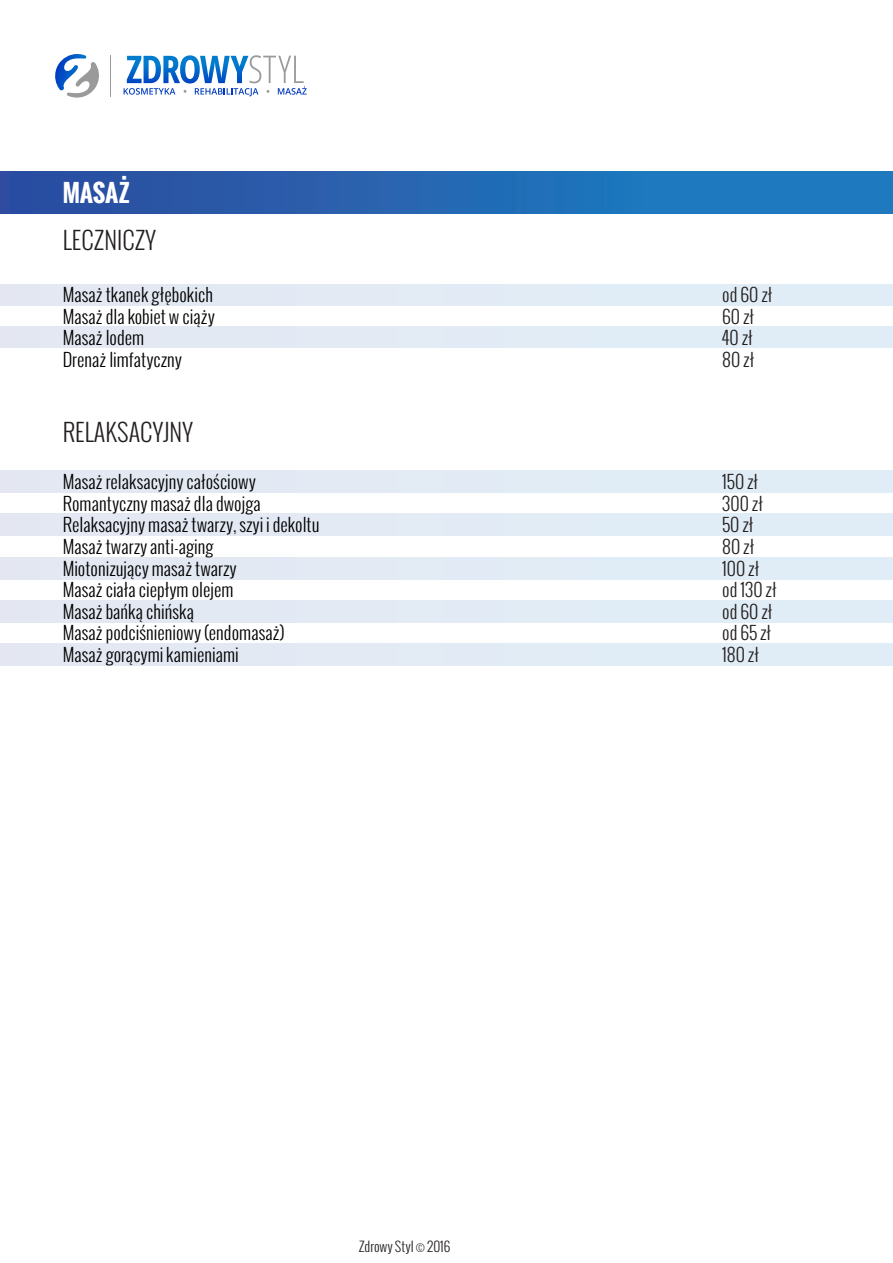
<style>
.page{position:relative;width:893px;height:1263px;background:#fff}
.page>*{position:absolute;margin:0;border:0;box-sizing:border-box;transform-origin:0 0}
.t1{font:300 24px "Oswald";color:#231f20}
.t2{font:700 24px "Oswald";letter-spacing:-.005em;color:#fff}
.t3{font:300 18px "Oswald";color:#000}
.t4{font:300 18px "Oswald";color:#231f20}
.t5{font:300 13.5px "Oswald";color:#231f20}
</style>
<div class="page">
<div style="left:0;top:471px;width:893px;height:22px;background:#e2ebf5"></div>
<div style="left:0;top:557px;width:893px;height:22px;background:#e2ebf5"></div>
<div style="left:0;top:514px;width:893px;height:22px;background:#e2ebf5"></div>
<div style="left:0;top:600px;width:893px;height:22px;background:#e2ebf5"></div>
<div style="left:0;top:644px;width:893px;height:21px;background:#e2ebf5"></div>
<div style="left:0;top:284px;width:893px;height:22px;background:#e2ebf5"></div>
<div style="left:0;top:326px;width:893px;height:22px;background:#e2ebf5"></div>
<div style="left:0;top:171px;width:893px;height:43px;background:linear-gradient(to right,#2d4c9f,#1b82c5)"></div>
<svg style="left:124px;top:55px;width:183px;height:41px"></svg>
<hr style="left:110px;top:55px;width:1px;height:41px;background:#9a9a9a">
<svg style="left:55px;top:54px;width:44px;height:44px"></svg>
<p class="t2" style="left:63px;top:175px;width:69px">MASAŻ</p>
<p class="t1" style="left:63px;top:223px;width:95px">LECZNICZY</p>
<p class="t3" style="left:63px;top:282px;width:152px">Masaż tkanek głębokich</p>
<p class="t3" style="left:63px;top:304px;width:154px">Masaż dla kobiet w ciąży</p>
<p class="t3" style="left:63px;top:326px;width:83px">Masaż lodem</p>
<p class="t3" style="left:63px;top:347px;width:121px">Drenaż limfatyczny</p>
<p class="t1" style="left:63px;top:415px;width:132px">RELAKSACYJNY</p>
<p class="t3" style="left:63px;top:469px;width:195px">Masaż relaksacyjny całościowy</p>
<p class="t3" style="left:63px;top:491px;width:200px">Romantyczny masaż dla dwojga</p>
<p class="t3" style="left:63px;top:513px;width:258px">Relaksacyjny masaż twarzy, szyi i dekoltu</p>
<p class="t3" style="left:63px;top:534px;width:152px">Masaż twarzy anti-aging</p>
<p class="t3" style="left:63px;top:556px;width:176px">Miotonizujący masaż twarzy</p>
<p class="t3" style="left:63px;top:577px;width:172px">Masaż ciała ciepłym olejem</p>
<p class="t3" style="left:63px;top:599px;width:133px">Masaż bańką chińską</p>
<p class="t3" style="left:63px;top:621px;width:223px">Masaż podciśnieniowy (endomasaż)</p>
<p class="t3" style="left:63px;top:642px;width:177px">Masaż gorącymi kamieniami</p>
<p class="t5" style="left:359px;top:1237px;width:93px">Zdrowy Styl © 2016</p>
<p class="t4" style="left:722px;top:282px;width:52px">od 60 zł</p>
<p class="t4" style="left:722px;top:304px;width:33px">60 zł</p>
<p class="t4" style="left:722px;top:326px;width:32px">40 zł</p>
<p class="t4" style="left:722px;top:347px;width:34px">80 zł</p>
<p class="t4" style="left:722px;top:469px;width:37px">150 zł</p>
<p class="t4" style="left:722px;top:491px;width:42px">300 zł</p>
<p class="t4" style="left:722px;top:513px;width:33px">50 zł</p>
<p class="t4" style="left:722px;top:534px;width:34px">80 zł</p>
<p class="t4" style="left:722px;top:556px;width:39px">100 zł</p>
<p class="t4" style="left:722px;top:577px;width:56px">od 130 zł</p>
<p class="t4" style="left:722px;top:599px;width:52px">od 60 zł</p>
<p class="t4" style="left:722px;top:621px;width:51px">od 65 zł</p>
<p class="t4" style="left:722px;top:642px;width:38px">180 zł</p>
</div>
